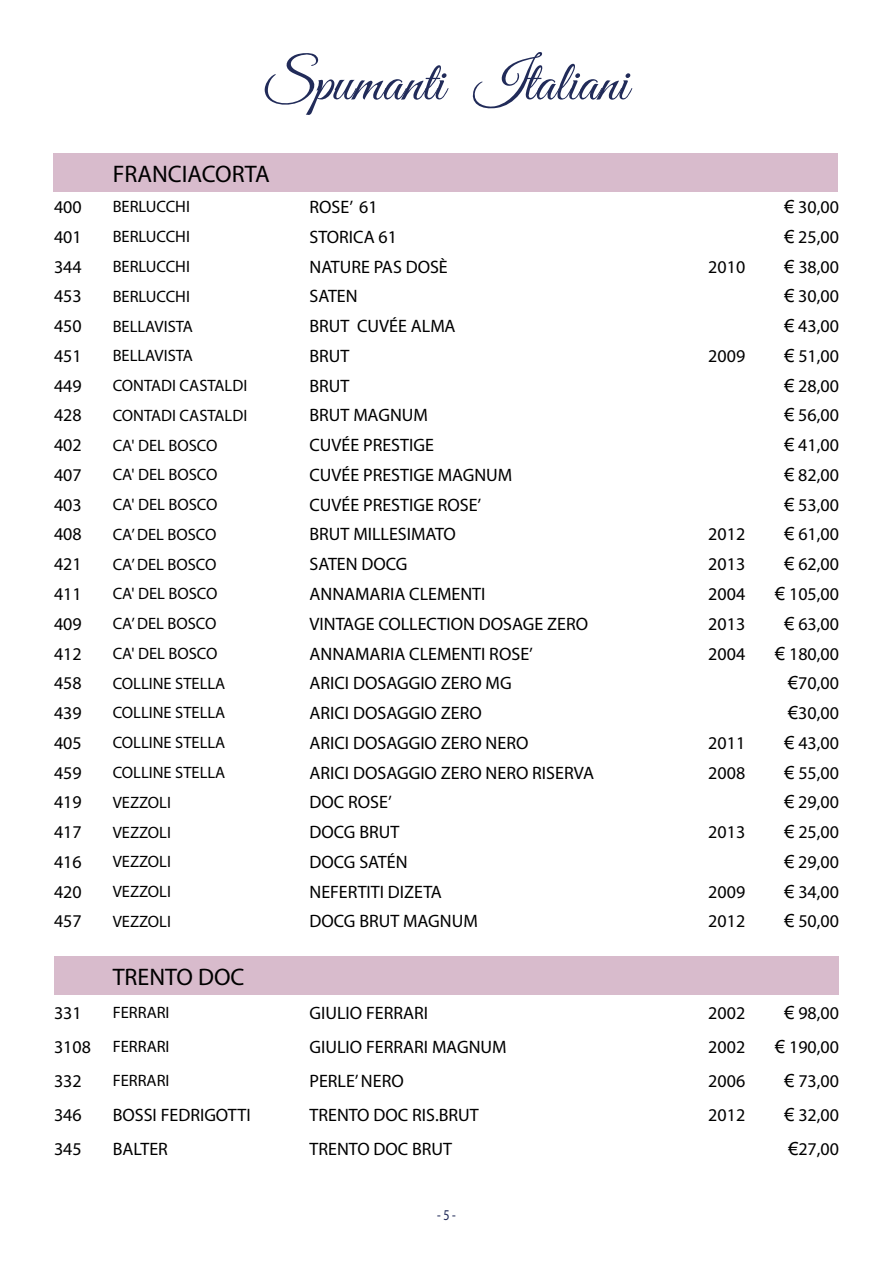
<style>
.page{position:relative;width:893px;height:1263px;background:#fff}
.page>*{position:absolute;margin:0;border:0;box-sizing:border-box;transform-origin:0 0}
.t1{font:57px "Great Vibes";letter-spacing:.005em;color:#212b59}
.t2{font:24px "Myriad Pro";color:#000}
.t3{font:18px "Myriad Pro";color:#000}
.t4{font:16.5px "Myriad Pro";color:#000}
.t5{font:15px "Myriad Pro";color:#212b59;scale:.8 1}
.s1{font-family:"Arial"}
.s2{font-size:18px}
</style>
<div class="page">
<div style="left:53px;top:153px;width:785px;height:38px;background:#d8bbcc"></div>
<div style="left:54px;top:957px;width:785px;height:38px;background:#d8bbcc"></div>
<h1 class="t1" style="left:265px;top:51px;width:365px">Spumanti Italiani</h1>
<h2 class="t2" style="left:113px;top:159px;width:159px">FRANCIACORTA</h2>
<p class="t3" style="left:54px;top:196px;width:29px">400</p>
<p class="t4" style="left:113px;top:197px;width:79px">BERLUCCHI</p>
<p class="t3" style="left:309px;top:196px;width:70px">ROSE’ 61</p>
<p class="t3" style="left:784px;top:196px;width:56px"><span class="s1">€</span> 30,00</p>
<p class="t3" style="left:54px;top:226px;width:29px">401</p>
<p class="t4" style="left:113px;top:226px;width:79px">BERLUCCHI</p>
<p class="t3" style="left:309px;top:226px;width:89px">STORICA 61</p>
<p class="t3" style="left:784px;top:226px;width:56px"><span class="s1">€</span> 25,00</p>
<p class="t3" style="left:54px;top:255px;width:29px">344</p>
<p class="t4" style="left:113px;top:256px;width:79px">BERLUCCHI</p>
<p class="t3" style="left:309px;top:255px;width:140px">NATURE PAS DOSÈ</p>
<p class="t3" style="left:708px;top:255px;width:38px">2010</p>
<p class="t3" style="left:784px;top:255px;width:56px"><span class="s1">€</span> 38,00</p>
<p class="t3" style="left:54px;top:285px;width:29px">453</p>
<p class="t4" style="left:113px;top:286px;width:79px">BERLUCCHI</p>
<p class="t3" style="left:309px;top:285px;width:50px">SATEN</p>
<p class="t3" style="left:784px;top:285px;width:56px"><span class="s1">€</span> 30,00</p>
<p class="t3" style="left:54px;top:315px;width:29px">450</p>
<p class="t4" style="left:113px;top:316px;width:82px">BELLAVISTA</p>
<p class="t3" style="left:309px;top:315px;width:148px">BRUT CUVÉE ALMA</p>
<p class="t3" style="left:784px;top:315px;width:56px"><span class="s1">€</span> 43,00</p>
<p class="t3" style="left:54px;top:345px;width:29px">451</p>
<p class="t4" style="left:113px;top:346px;width:82px">BELLAVISTA</p>
<p class="t3" style="left:309px;top:345px;width:42px">BRUT</p>
<p class="t3" style="left:708px;top:345px;width:38px">2009</p>
<p class="t3" style="left:784px;top:345px;width:56px"><span class="s1">€</span> 51,00</p>
<p class="t3" style="left:54px;top:374px;width:29px">449</p>
<p class="t4" style="left:113px;top:375px;width:136px">CONTADI CASTALDI</p>
<p class="t3" style="left:309px;top:374px;width:42px">BRUT</p>
<p class="t3" style="left:784px;top:374px;width:56px"><span class="s1">€</span> 28,00</p>
<p class="t3" style="left:54px;top:404px;width:29px">428</p>
<p class="t4" style="left:113px;top:405px;width:136px">CONTADI CASTALDI</p>
<p class="t3" style="left:309px;top:404px;width:120px">BRUT MAGNUM</p>
<p class="t3" style="left:784px;top:404px;width:56px"><span class="s1">€</span> 56,00</p>
<p class="t3" style="left:54px;top:434px;width:29px">402</p>
<p class="t4" style="left:113px;top:435px;width:106px">CA' DEL BOSCO</p>
<p class="t3" style="left:309px;top:434px;width:126px">CUVÉE PRESTIGE</p>
<p class="t3" style="left:784px;top:434px;width:56px"><span class="s1">€</span> 41,00</p>
<p class="t3" style="left:54px;top:464px;width:29px">407</p>
<p class="t4" style="left:113px;top:465px;width:106px">CA' DEL BOSCO</p>
<p class="t3" style="left:309px;top:464px;width:204px">CUVÉE PRESTIGE MAGNUM</p>
<p class="t3" style="left:784px;top:464px;width:56px"><span class="s1">€</span> 82,00</p>
<p class="t3" style="left:54px;top:493px;width:29px">403</p>
<p class="t4" style="left:113px;top:494px;width:106px">CA' DEL BOSCO</p>
<p class="t3" style="left:309px;top:493px;width:173px">CUVÉE PRESTIGE ROSE’</p>
<p class="t3" style="left:784px;top:493px;width:56px"><span class="s1">€</span> 53,00</p>
<p class="t3" style="left:54px;top:523px;width:29px">408</p>
<p class="t4" style="left:113px;top:524px;width:105px">CA’ DEL BOSCO</p>
<p class="t3" style="left:309px;top:523px;width:148px">BRUT MILLESIMATO</p>
<p class="t3" style="left:708px;top:523px;width:38px">2012</p>
<p class="t3" style="left:784px;top:523px;width:56px"><span class="s1">€</span> 61,00</p>
<p class="t3" style="left:54px;top:553px;width:29px">421</p>
<p class="t4" style="left:113px;top:554px;width:105px">CA’ DEL BOSCO</p>
<p class="t3" style="left:309px;top:553px;width:100px">SATEN DOCG</p>
<p class="t3" style="left:708px;top:553px;width:38px">2013</p>
<p class="t3" style="left:784px;top:553px;width:56px"><span class="s1">€</span> 62,00</p>
<p class="t3" style="left:54px;top:583px;width:29px">411</p>
<p class="t4" style="left:113px;top:584px;width:106px">CA' DEL BOSCO</p>
<p class="t3" style="left:309px;top:583px;width:177px">ANNAMARIA CLEMENTI</p>
<p class="t3" style="left:708px;top:583px;width:38px">2004</p>
<p class="t3" style="left:775px;top:583px;width:65px"><span class="s1">€</span> 105,00</p>
<p class="t3" style="left:54px;top:613px;width:29px">409</p>
<p class="t4" style="left:113px;top:613px;width:105px">CA’ DEL BOSCO</p>
<p class="t3" style="left:309px;top:613px;width:280px">VINTAGE COLLECTION DOSAGE ZERO</p>
<p class="t3" style="left:708px;top:613px;width:38px">2013</p>
<p class="t3" style="left:784px;top:613px;width:56px"><span class="s1">€</span> 63,00</p>
<p class="t3" style="left:54px;top:642px;width:29px">412</p>
<p class="t4" style="left:113px;top:643px;width:106px">CA' DEL BOSCO</p>
<p class="t3" style="left:309px;top:642px;width:225px">ANNAMARIA CLEMENTI ROSE’</p>
<p class="t3" style="left:708px;top:642px;width:38px">2004</p>
<p class="t3" style="left:775px;top:642px;width:65px"><span class="s1">€</span> 180,00</p>
<p class="t3" style="left:54px;top:672px;width:29px">458</p>
<p class="t4" style="left:113px;top:673px;width:114px">COLLINE STELLA</p>
<p class="t3" style="left:309px;top:672px;width:204px">ARICI DOSAGGIO ZERO MG</p>
<p class="t3" style="left:788px;top:672px;width:52px"><span class="s1">€</span>70,00</p>
<p class="t3" style="left:54px;top:702px;width:29px">439</p>
<p class="t4" style="left:113px;top:703px;width:114px">COLLINE STELLA</p>
<p class="t3" style="left:309px;top:702px;width:174px">ARICI DOSAGGIO ZERO</p>
<p class="t3" style="left:788px;top:702px;width:52px"><span class="s1">€</span>30,00</p>
<p class="t3" style="left:54px;top:732px;width:29px">405</p>
<p class="t4" style="left:113px;top:732px;width:114px">COLLINE STELLA</p>
<p class="t3" style="left:309px;top:732px;width:220px">ARICI DOSAGGIO ZERO NERO</p>
<p class="t3" style="left:708px;top:732px;width:38px">2011</p>
<p class="t3" style="left:784px;top:732px;width:56px"><span class="s1">€</span> 43,00</p>
<p class="t3" style="left:54px;top:761px;width:29px">459</p>
<p class="t4" style="left:113px;top:762px;width:114px">COLLINE STELLA</p>
<p class="t3" style="left:309px;top:761px;width:286px">ARICI DOSAGGIO ZERO NERO RISERVA</p>
<p class="t3" style="left:708px;top:761px;width:38px">2008</p>
<p class="t3" style="left:784px;top:761px;width:56px"><span class="s1">€</span> 55,00</p>
<p class="t3" style="left:54px;top:791px;width:29px">419</p>
<p class="t4" style="left:113px;top:792px;width:60px">VEZZOLI</p>
<p class="t3" style="left:309px;top:791px;width:84px">DOC ROSE’</p>
<p class="t3" style="left:784px;top:791px;width:56px"><span class="s1">€</span> 29,00</p>
<p class="t3" style="left:54px;top:821px;width:29px">417</p>
<p class="t4" style="left:113px;top:822px;width:60px">VEZZOLI</p>
<p class="t3" style="left:309px;top:821px;width:91px">DOCG BRUT</p>
<p class="t3" style="left:708px;top:821px;width:38px">2013</p>
<p class="t3" style="left:784px;top:821px;width:56px"><span class="s1">€</span> 25,00</p>
<p class="t3" style="left:54px;top:851px;width:29px">416</p>
<p class="t4" style="left:113px;top:852px;width:60px">VEZZOLI</p>
<p class="t3" style="left:309px;top:851px;width:100px">DOCG SATÉN</p>
<p class="t3" style="left:784px;top:851px;width:56px"><span class="s1">€</span> 29,00</p>
<p class="t3" style="left:54px;top:880px;width:29px">420</p>
<p class="t4" style="left:113px;top:881px;width:60px">VEZZOLI</p>
<p class="t3" style="left:309px;top:880px;width:134px">NEFERTITI DIZETA</p>
<p class="t3" style="left:708px;top:880px;width:38px">2009</p>
<p class="t3" style="left:784px;top:880px;width:56px"><span class="s1">€</span> 34,00</p>
<p class="t3" style="left:54px;top:910px;width:29px">457</p>
<p class="t4" style="left:113px;top:911px;width:60px">VEZZOLI</p>
<p class="t3" style="left:309px;top:910px;width:170px">DOCG BRUT MAGNUM</p>
<p class="t3" style="left:708px;top:910px;width:38px">2012</p>
<p class="t3" style="left:784px;top:910px;width:56px"><span class="s1">€</span> 50,00</p>
<h2 class="t2" style="left:113px;top:962px;width:133px">TRENTO DOC</h2>
<p class="t3" style="left:54px;top:1002px;width:29px">331</p>
<p class="t4" style="left:113px;top:1002px;width:58px">FERRARI</p>
<p class="t3" style="left:309px;top:1002px;width:120px">GIULIO FERRARI</p>
<p class="t3" style="left:708px;top:1002px;width:38px">2002</p>
<p class="t3" style="left:784px;top:1002px;width:56px"><span class="s1">€</span> 98,00</p>
<p class="t4" style="left:54px;top:1036px;width:117px"><span class="s2">3108</span> FERRARI</p>
<p class="t3" style="left:309px;top:1036px;width:199px">GIULIO FERRARI MAGNUM</p>
<p class="t3" style="left:708px;top:1036px;width:38px">2002</p>
<p class="t3" style="left:775px;top:1036px;width:65px"><span class="s1">€</span> 190,00</p>
<p class="t3" style="left:54px;top:1070px;width:29px">332</p>
<p class="t4" style="left:113px;top:1070px;width:58px">FERRARI</p>
<p class="t3" style="left:309px;top:1070px;width:96px">PERLE’ NERO</p>
<p class="t3" style="left:708px;top:1070px;width:38px">2006</p>
<p class="t3" style="left:784px;top:1070px;width:56px"><span class="s1">€</span> 73,00</p>
<p class="t3" style="left:54px;top:1104px;width:29px">346</p>
<p class="t3" style="left:113px;top:1104px;width:140px">BOSSI FEDRIGOTTI</p>
<p class="t3" style="left:309px;top:1104px;width:171px">TRENTO DOC RIS.BRUT</p>
<p class="t3" style="left:708px;top:1104px;width:38px">2012</p>
<p class="t3" style="left:784px;top:1104px;width:56px"><span class="s1">€</span> 32,00</p>
<p class="t3" style="left:54px;top:1138px;width:29px">345</p>
<p class="t3" style="left:113px;top:1138px;width:57px">BALTER</p>
<p class="t3" style="left:310px;top:1138px;width:144px">TRENTO DOC BRUT</p>
<p class="t3" style="left:788px;top:1138px;width:52px"><span class="s1">€</span>27,00</p>
<p class="t5" style="left:437px;top:1205px;width:25px">- 5 -</p>
</div>
